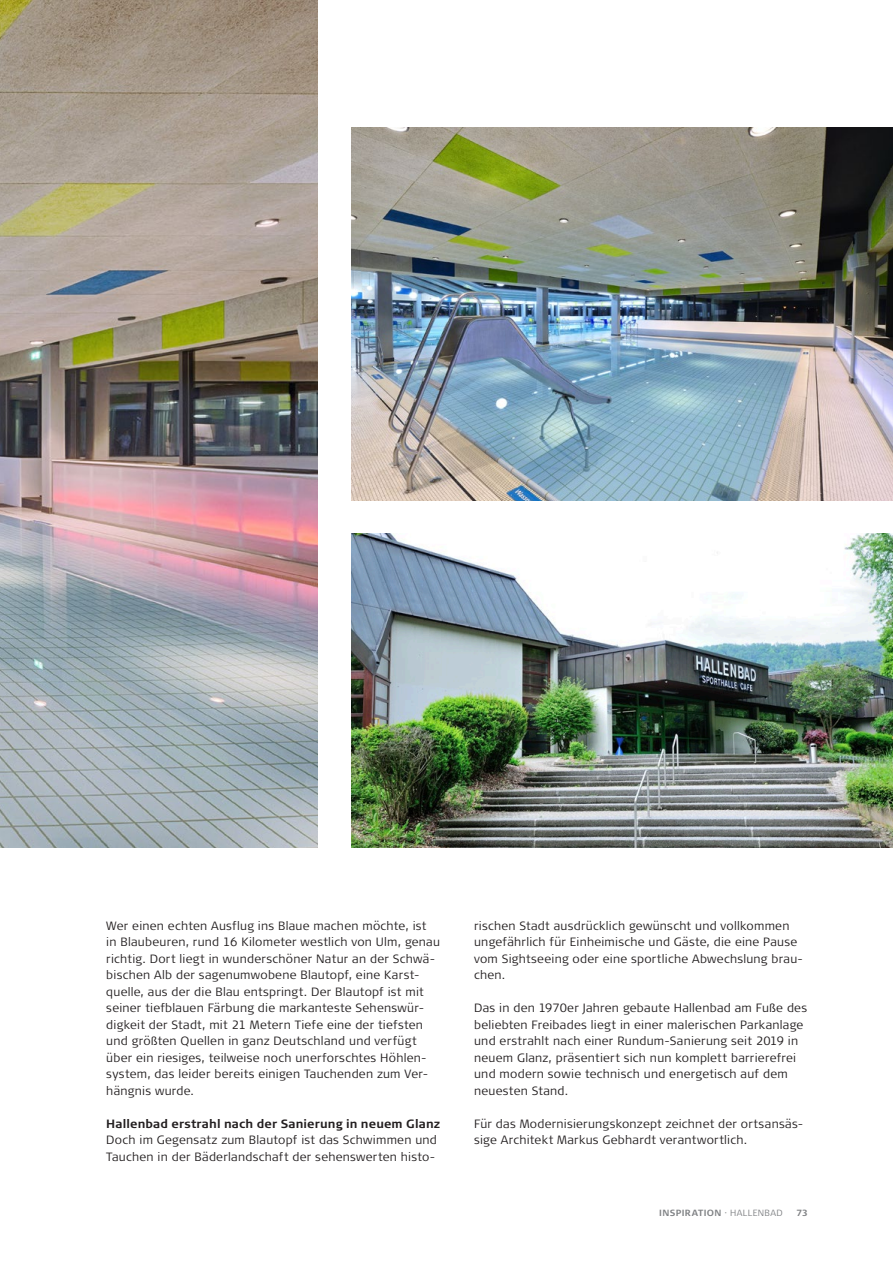
<style>
.page{position:relative;width:893px;height:1263px;background:#fff}
.page>*{position:absolute;margin:0;border:0;box-sizing:border-box;transform-origin:0 0}
.Brødtext{font:300 12px/16.5px "Signa Pro";letter-spacing:.02em;color:#231f20}
.Brødtext-2{font:700 12px "Signa Pro";letter-spacing:.01em;color:#231f20}
.t1{font:700 9px "Signa Pro";letter-spacing:.04em;color:#808285}
.s1{font-weight:300}
</style>
<div class="page">
<img style="left:0;top:0;width:317px;height:847px">
<img style="left:351px;top:128px;width:542px;height:373px">
<img style="left:351px;top:534px;width:542px;height:313px">
<p class="Brødtext" style="left:106px;top:917px;width:335px">Wer einen echten Ausflug ins Blaue machen möchte, ist<br>in Blaubeuren, rund 16 Kilometer westlich von Ulm, genau richtig. Dort liegt in wunderschöner Natur an der Schwä&shy;bischen Alb der sagenumwobene Blautopf, eine Karst&shy;quelle, aus der die Blau entspringt. Der Blautopf ist mit seiner tiefblauen Färbung die markanteste Sehenswür&shy;digkeit der Stadt, mit 21 Metern Tiefe eine der tiefsten und größten Quellen in ganz Deutschland und verfügt über ein riesiges, teilweise noch unerforschtes Höhlen&shy;system, das leider bereits einigen Tauchenden zum Ver&shy;hängnis wurde.</p>
<p class="Brødtext-2" style="left:106px;top:1115px;width:335px">Hallenbad erstrahl nach der Sanierung in neuem Glanz</p>
<p class="Brødtext" style="left:106px;top:1131px;width:332px">Doch im Gegensatz zum Blautopf ist das Schwimmen und<br>Tauchen in der Bäderlandschaft der sehenswerten histo-</p>
<p class="Brødtext" style="left:474px;top:917px;width:330px">rischen Stadt ausdrücklich gewünscht und vollkommen ungefährlich für Einheimische und Gäste, die eine Pause vom Sightseeing oder eine sportliche Abwechslung brau&shy;chen.</p>
<p class="Brødtext" style="left:474px;top:999px;width:335px">Das in den 1970er Jahren gebaute Hallenbad am Fuße des beliebten Freibades liegt in einer malerischen Parkanlage und erstrahlt nach einer Rundum-Sanierung seit 2019 in neuem Glanz, präsentiert sich nun komplett barrierefrei und modern sowie technisch und energetisch auf dem neuesten Stand.</p>
<p class="Brødtext" style="left:474px;top:1115px;width:330px">Für das Modernisierungskonzept zeichnet der ortsansäs&shy;sige Architekt Markus Gebhardt verantwortlich.</p>
<p class="t1" style="left:659px;top:1206px;width:125px">INSPIRATION <span class="s1">·HALLENBAD</span></p>
<p class="t1" style="left:796px;top:1206px;width:13px">73</p>
</div>
